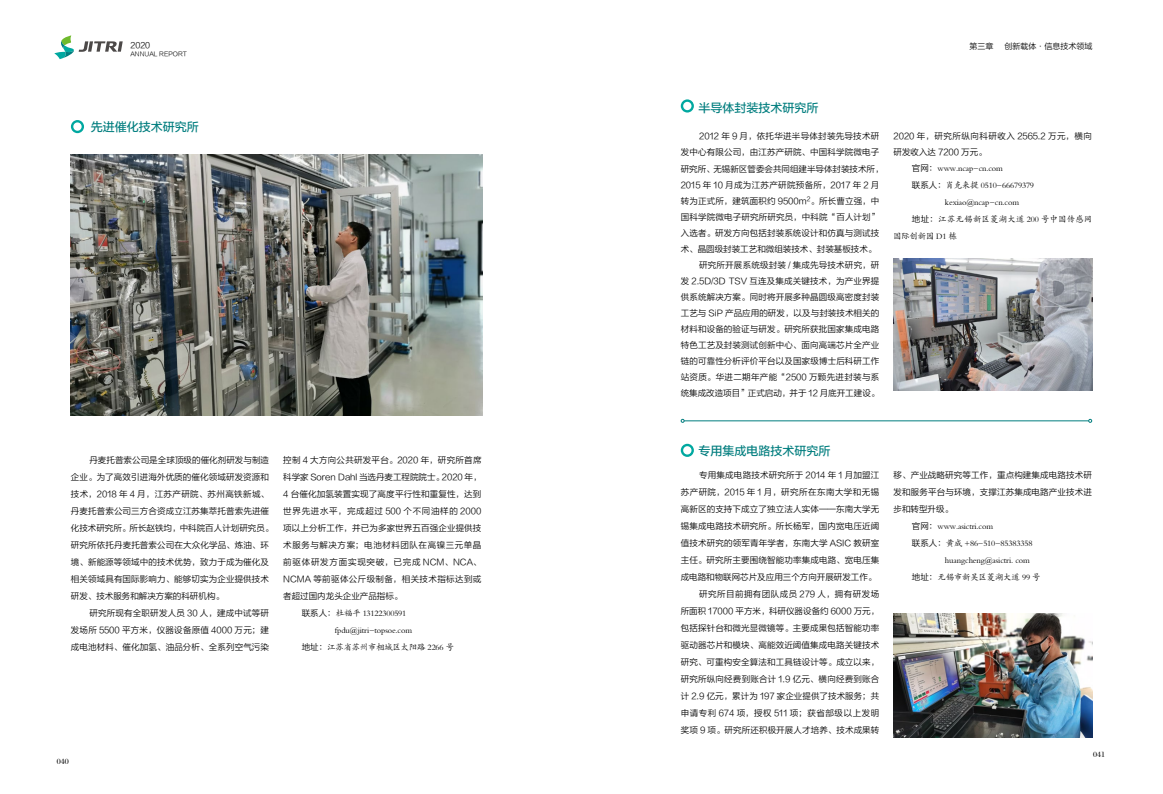
<style>
.page{position:relative;width:1163px;height:794px;background:#fff}
.page>*{position:absolute;margin:0;border:0;box-sizing:border-box;transform-origin:0 0}
.t1{font:12px "FZLTZHUNHK XHRB GBK1 0";color:#007d7e}
.t2{font:8.5px/17px "FZLTXIHK XHRB GBK1 0";letter-spacing:.015em;color:#000;text-align:justify}
.t3{font:8.5px "FZKTK GBK1 0";letter-spacing:-.015em;color:#000}
.t4{font:8.5px "FZLTXIHK XHRB GBK1 0";letter-spacing:.04em;color:#000}
.t5{font:8.5px "FZLTXIHK XHRB GBK1 0";letter-spacing:.05em;color:#000}
.t6{font:8.5px "FZLTXIHK XHRB GBK1 0";letter-spacing:.065em;color:#000}
.t7{font:8.5px "FZKTK GBK1 0";letter-spacing:.01em;color:#000}
.t8{font:8.5px "FZLTXIHK XHRB GBK1 0";letter-spacing:.055em;color:#000}
.t9{font:8.5px "FZKTK GBK1 0";letter-spacing:-.035em;color:#000}
.t10{font:8px "FZLTXIHK XHRB GBK1 0";color:#000}
.t11{font:8px "FZS3 K GBK1 0";color:#000}
.t12{font:6px "FZLTXIHK XHRB GBK1 0";color:#000}
.s1{font-family:"FZLTXIHK XHRB GBK1 0"}
</style>
<div class="page">
<svg style="left:54px;top:35px;width:69px;height:24px"></svg>
<img style="left:71px;top:154px;width:411px;height:261px">
<svg style="left:71px;top:120px;width:13px;height:13px"></svg>
<div style="left:73px;top:122px;width:9px;height:9px;background:#fff;border-radius:50%"></div>
<img style="left:893px;top:258px;width:198px;height:133px">
<img style="left:893px;top:614px;width:198px;height:123px">
<hr style="left:684px;top:420px;width:404px;height:1px;background:#007d7e">
<svg style="left:680px;top:419px;width:4px;height:4px"></svg>
<svg style="left:1088px;top:419px;width:3px;height:4px"></svg>
<svg style="left:680px;top:99px;width:13px;height:13px"></svg>
<div style="left:683px;top:102px;width:8px;height:8px;background:#fff;border-radius:50%"></div>
<svg style="left:680px;top:444px;width:13px;height:13px"></svg>
<div style="left:683px;top:446px;width:8px;height:8px;background:#fff;border-radius:50%"></div>
<p class="t10" style="left:130px;top:41px;width:21px">2020</p>
<p class="t12" style="left:130px;top:50px;width:58px">ANNUAL REPORT</p>
<h1 class="t1" style="left:91px;top:120px;width:110px">先进催化技术研究所</h1>
<p class="t2" style="left:71px;top:452px;width:204px;text-align:left;text-indent:18px">丹麦托普索公司是全球顶级的催化剂研发与制造企业。为了高效引进海外优质的催化领域研发资源和技术，2018 年 4 月，江苏产研院、苏州高铁新城、丹麦托普索公司三方合资成立江苏集萃托普索先进催化技术研究所。所长赵铁均，中科院百人计划研究员。研究所依托丹麦托普索公司在大众化学品、炼油、环境、新能源等领域中的技术优势，致力于成为催化及相关领域具有国际影响力、能够切实为企业提供技术研发、技术服务和解决方案的科研机构。</p>
<p class="t2" style="left:71px;top:605px;width:200px;text-indent:18px">研究所现有全职研发人员 30 人，建成中试等研发场所 5500 平方米，仪器设备原值 4000 万元；建成电池材料、催化加氢、油品分析、全系列空气污染</p>
<p class="t2" style="left:283px;top:452px;width:200px">控制 4 大方向公共研发平台。2020 年，研究所首席科学家 Soren Dahl 当选丹麦工程院院士。2020 年，4 台催化加氢装置实现了高度平行性和重复性，达到世界先进水平，完成超过 500 个不同油样的 2000项以上分析工作，并已为多家世界五百强企业提供技术服务与解决方案；电池材料团队在高镍三元单晶前驱体研发方面实现突破，已完成 NCM、NCA、NCMA 等前驱体公斤级制备，相关技术指标达到或者超过国内龙头企业产品指标。</p>
<p class="t3" style="left:302px;top:609px;width:106px"><span class="s1">联系人：</span>杜福平 13122300591</p>
<p class="t3" style="left:335px;top:626px;width:79px">fpdu@jitri-topsoe.com</p>
<p class="t9" style="left:302px;top:643px;width:154px"><span class="s1">地址：</span>江苏省苏州市相城区太阳路 2266 号</p>
<p class="t11" style="left:57px;top:756px;width:13px">040</p>
<p class="t10" style="left:969px;top:41px;width:25px">第三章</p>
<p class="t10" style="left:1004px;top:41px;width:89px">创新载体·信息技术领域</p>
<h1 class="t1" style="left:698px;top:101px;width:121px">半导体封装技术研究所</h1>
<p class="t2" style="left:680px;top:128px;width:200px;line-height:16px;text-align:right">2012 年 9 月，依托华进半导体封装先导技术研<br>发中心有限公司，由江苏产研院、中国科学院微电子</p>
<p class="t2" style="left:680px;top:161px;width:204px">研究所、无锡新区管委会共同组建半导体封装技术所，</p>
<p class="t4" style="left:680px;top:180px;width:200px">2015 年 10 月成为江苏产研院预备所，2017 年 2 月</p>
<p class="t2" style="left:680px;top:193px;width:200px">转为正式所，建筑面积约 9500m<sup>2</sup>。所长曹立强，中</p>
<p class="t2" style="left:680px;top:209px;width:200px">国科学院微电子研究所研究员，中科院“百人计划”</p>
<p class="t2" style="left:680px;top:225px;width:200px">入选者。研发方向包括封装系统设计和仿真与测试技</p>
<p class="t2" style="left:680px;top:241px;width:197px">术、晶圆级封装工艺和微组装技术、封装基板技术。</p>
<p class="t2" style="left:699px;top:257px;width:182px">研究所开展系统级封装 / 集成先导技术研究，研</p>
<p class="t2" style="left:680px;top:273px;width:200px">发 2.5D/3D TSV 互连及集成关键技术，为产业界提</p>
<p class="t2" style="left:680px;top:289px;width:200px">供系统解决方案。同时将开展多种晶圆级高密度封装</p>
<p class="t2" style="left:680px;top:305px;width:200px">工艺与 SiP 产品应用的研发，以及与封装技术相关的</p>
<p class="t2" style="left:680px;top:321px;width:200px">材料和设备的验证与研发。研究所获批国家集成电路</p>
<p class="t2" style="left:680px;top:337px;width:200px">特色工艺及封装测试创新中心、面向高端芯片全产业</p>
<p class="t2" style="left:680px;top:353px;width:200px">链的可靠性分析评价平台以及国家级博士后科研工作</p>
<p class="t4" style="left:680px;top:372px;width:200px">站资质。华进二期年产能“2500 万颗先进封装与系</p>
<p class="t2" style="left:680px;top:385px;width:200px">统集成改造项目”正式启动，并于 12 月底开工建设。</p>
<p class="t2" style="left:893px;top:128px;width:200px;line-height:16px">2020 年，研究所纵向科研收入 2565.2 万元，横向研发收入达 7200 万元。</p>
<p class="t3" style="left:911px;top:164px;width:92px"><span class="s1">官网：</span>www.ncap-cn.com</p>
<p class="t3" style="left:911px;top:181px;width:124px"><span class="s1">联系人：</span>肖克来提 0510-66679379</p>
<p class="t3" style="left:944px;top:198px;width:76px">kexiao@ncap-cn.com</p>
<p class="t7" style="left:911px;top:215px;width:182px"><span class="s1">地址：</span>江苏无锡新区菱湖大道 200 号中国传感网</p>
<p class="t3" style="left:893px;top:232px;width:65px">国际创新园 D1 栋</p>
<h1 class="t1" style="left:698px;top:444px;width:133px">专用集成电路技术研究所</h1>
<p class="t2" style="left:699px;top:467px;width:182px">专用集成电路技术研究所于 2014 年 1 月加盟江</p>
<p class="t5" style="left:680px;top:487px;width:200px">苏产研院，2015 年 1 月，研究所在东南大学和无锡</p>
<p class="t2" style="left:680px;top:501px;width:200px">高新区的支持下成立了独立法人实体——东南大学无</p>
<p class="t2" style="left:680px;top:518px;width:200px">锡集成电路技术研究所。所长杨军，国内宽电压近阈</p>
<p class="t2" style="left:680px;top:535px;width:200px">值技术研究的领军青年学者，东南大学 ASIC 教研室</p>
<p class="t2" style="left:680px;top:552px;width:200px">主任。研究所主要围绕智能功率集成电路、宽电压集</p>
<p class="t2" style="left:680px;top:569px;width:197px">成电路和物联网芯片及应用三个方向开展研发工作。</p>
<p class="t8" style="left:699px;top:589px;width:182px">研究所目前拥有团队成员 279 人，拥有研发场</p>
<p class="t2" style="left:680px;top:603px;width:200px">所面积 17000 平方米，科研仪器设备约 6000 万元，</p>
<p class="t2" style="left:680px;top:620px;width:200px">包括探针台和微光显微镜等。主要成果包括智能功率</p>
<p class="t2" style="left:680px;top:637px;width:200px">驱动器芯片和模块、高能效近阈值集成电路关键技术</p>
<p class="t2" style="left:680px;top:654px;width:200px">研究、可重构安全算法和工具链设计等。成立以来，</p>
<p class="t2" style="left:680px;top:671px;width:200px">研究所纵向经费到账合计 1.9 亿元、横向经费到账合</p>
<p class="t2" style="left:680px;top:688px;width:200px">计 2.9 亿元，累计为 197 家企业提供了技术服务；共</p>
<p class="t6" style="left:680px;top:708px;width:200px">申请专利 674 项，授权 511 项；获省部级以上发明</p>
<p class="t2" style="left:680px;top:722px;width:200px">奖项 9 项。研究所还积极开展人才培养、技术成果转</p>
<p class="t2" style="left:893px;top:467px;width:200px">移、产业战略研究等工作，重点构建集成电路技术研发和服务平台与环境，支撑江苏集成电路产业技术进步和转型升级。</p>
<p class="t3" style="left:911px;top:522px;width:83px"><span class="s1">官网：</span>www.asictri.com</p>
<p class="t3" style="left:911px;top:539px;width:122px"><span class="s1">联系人：</span>黄成 +86-510-85383358</p>
<p class="t3" style="left:944px;top:556px;width:86px">huangcheng@asictri. com</p>
<p class="t3" style="left:911px;top:573px;width:130px"><span class="s1">地址：</span>无锡市新吴区菱湖大道 99 号</p>
<p class="t11" style="left:1092px;top:750px;width:13px">041</p>
</div>
